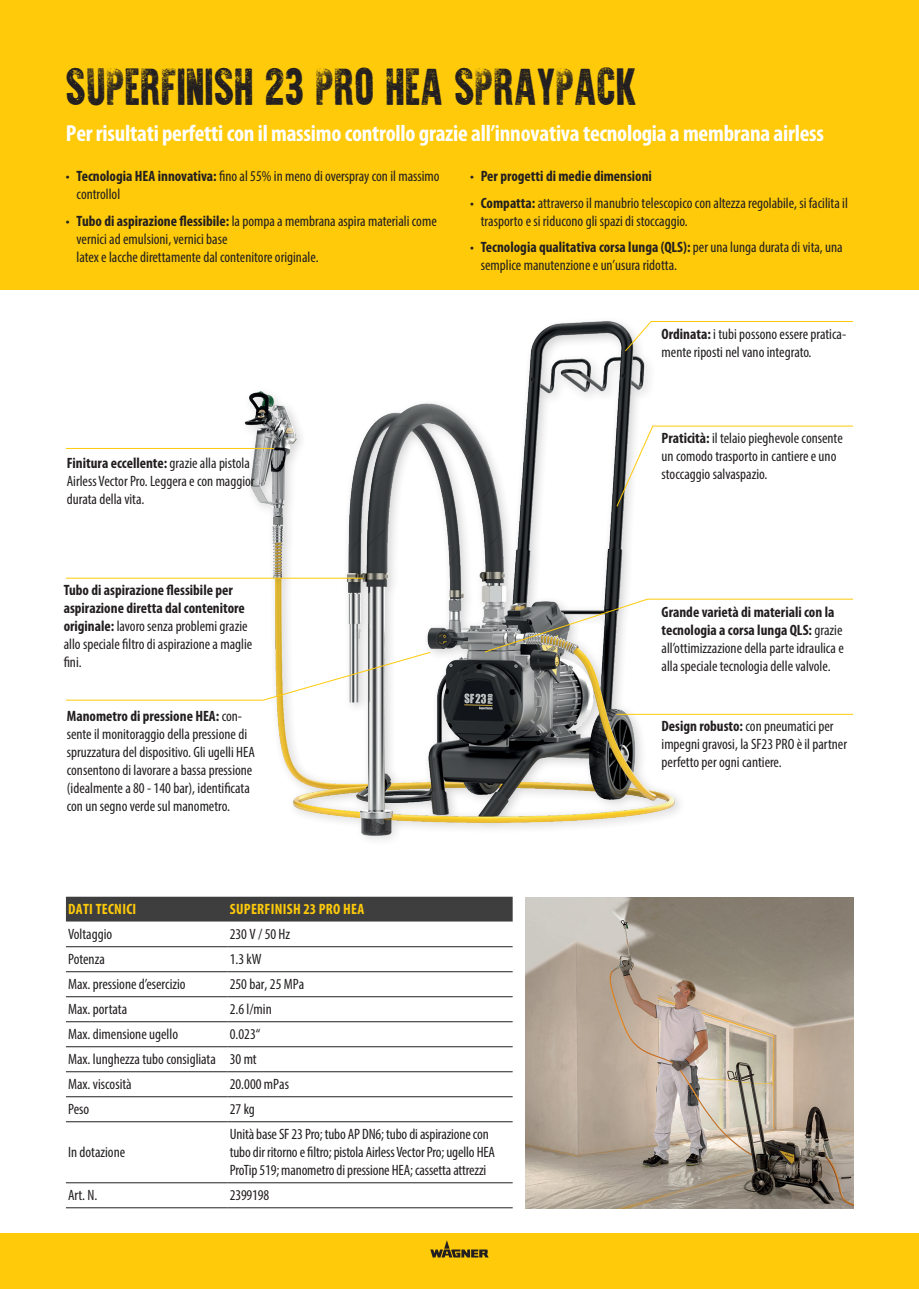
<style>
.page{position:relative;width:919px;height:1289px;background:#fff}
.page>*{position:absolute;margin:0;border:0;box-sizing:border-box;transform-origin:0 0}
.t1{font:45px "Waris Over";color:#231f20}
.t2{font:700 condensed 23.25px "Myriad Pro";letter-spacing:-.01em;color:#fff}
.t3{font:condensed 15px/18px "Myriad Pro";color:#231f20}
.t4{font:700 condensed 15px/18px "Myriad Pro";color:#231f20}
.t5{font:700 condensed 15px "Myriad Pro";letter-spacing:.02em;color:#feca0a}
.s1{font-weight:700}
.s2{font-weight:400}
</style>
<div class="page">
<div style="left:0;top:1233px;width:906px;height:55px;background:#feca0a"></div>
<svg style="left:430px;top:1240px;width:58px;height:17px"></svg>
<div style="left:906px;top:1233px;width:12px;height:55px;background:#feca0a"></div>
<div style="left:893px;top:0;width:25px;height:289px;background:#feca0a"></div>
<div style="left:0;top:0;width:906px;height:289px;background:#feca0a"></div>
<img style="left:103px;top:321px;width:751px;height:519px">
<svg style="left:624px;top:321px;width:229px;height:31px"></svg>
<svg style="left:616px;top:425px;width:237px;height:82px"></svg>
<svg style="left:484px;top:598px;width:369px;height:55px"></svg>
<hr style="left:616px;top:714px;width:237px;height:1px;background:#feca0a">
<hr style="left:66px;top:448px;width:208px;height:1px;background:#feca0a">
<hr style="left:66px;top:578px;width:297px;height:1px;background:#feca0a">
<svg style="left:66px;top:651px;width:365px;height:50px"></svg>
<div style="left:66px;top:896px;width:446px;height:25px;background:#3e3e3f"></div>
<svg style="left:66px;top:921px;width:446px;height:263px"></svg>
<hr style="left:66px;top:946px;width:161px;height:1px;background:#231f20">
<hr style="left:227px;top:946px;width:285px;height:1px;background:#231f20">
<hr style="left:66px;top:971px;width:161px;height:1px;background:#231f20">
<hr style="left:227px;top:971px;width:285px;height:1px;background:#231f20">
<hr style="left:66px;top:996px;width:161px;height:1px;background:#231f20">
<hr style="left:227px;top:996px;width:285px;height:1px;background:#231f20">
<hr style="left:66px;top:1021px;width:161px;height:1px;background:#231f20">
<hr style="left:227px;top:1021px;width:285px;height:1px;background:#231f20">
<hr style="left:66px;top:1046px;width:161px;height:1px;background:#231f20">
<hr style="left:227px;top:1046px;width:285px;height:1px;background:#231f20">
<hr style="left:66px;top:1071px;width:161px;height:1px;background:#231f20">
<hr style="left:227px;top:1071px;width:285px;height:1px;background:#231f20">
<hr style="left:66px;top:1096px;width:161px;height:1px;background:#231f20">
<hr style="left:227px;top:1096px;width:285px;height:1px;background:#231f20">
<hr style="left:66px;top:1121px;width:161px;height:1px;background:#231f20">
<hr style="left:227px;top:1121px;width:285px;height:1px;background:#231f20">
<hr style="left:66px;top:1182px;width:161px;height:1px;background:#231f20">
<hr style="left:227px;top:1182px;width:285px;height:1px;background:#231f20">
<hr style="left:66px;top:1207px;width:161px;height:1px;background:#231f20">
<hr style="left:227px;top:1207px;width:285px;height:1px;background:#231f20">
<img style="left:525px;top:897px;width:328px;height:311px">
<h1 class="t1" style="left:66px;top:67px;width:572px">SUPERFINISH 23 PRO HEA SPRAYPACK</h1>
<h2 class="t2" style="left:66px;top:118px;width:759px">Per risultati perfetti con il massimo controllo grazie all’innovativa tecnologia a membrana airless</h2>
<p class="t3" style="left:77px;top:167px;width:364px;text-indent:-11px">• <span class="s1">Tecnologia HEA innovativa:</span> fino al 55% in meno di overspray con il massimo controllol</p>
<p class="t3" style="left:77px;top:212px;width:361px;text-indent:-11px">• <span class="s1">Tubo di aspirazione flessibile:</span> la pompa a membrana aspira materiali come vernici ad emulsioni, vernici base<br>latex e lacche direttamente dal contenitore originale.</p>
<p class="t4" style="left:470px;top:167px;width:183px"><span class="s2">•</span> Per progetti di medie dimensioni</p>
<p class="t3" style="left:480px;top:194px;width:368px;text-indent:-11px">• <span class="s1">Compatta:</span> attraverso il manubrio telescopico con altezza regolabile, si facilita il trasporto e si riducono gli spazi di stoccaggio.</p>
<p class="t3" style="left:480px;top:238px;width:363px;text-indent:-11px">• <span class="s1">Tecnologia qualitativa corsa lunga (QLS):</span> per una lunga durata di vita, una semplice manutenzione e un’usura ridotta.</p>
<p class="t3" style="left:67px;top:453px;width:189px"><span class="s1">Finitura eccellente:</span> grazie alla pistola<br>Airless Vector Pro. Leggera e con maggior durata della vita.</p>
<p class="t4" style="left:64px;top:581px;width:190px">Tubo di aspirazione flessibile per aspirazione diretta dal contenitore originale: <span class="s2">lavoro senza problemi grazie allo speciale filtro di aspirazione a maglie fini.</span></p>
<p class="t3" style="left:67px;top:706px;width:190px"><span class="s1">Manometro di pressione HEA:</span> con&shy;sente il monitoraggio della pressione di spruzzatura del dispositivo. Gli ugelli HEA consentono di lavorare a bassa pressione (idealmente a 80 - 140 bar), identificata con un segno verde sul manometro.</p>
<p class="t5" style="left:68px;top:899px;width:70px">DATI TECNICI</p>
<p class="t5" style="left:230px;top:899px;width:136px">SUPERFINISH 23 PRO HEA</p>
<p class="t3" style="left:68px;top:925px;width:46px">Voltaggio</p>
<p class="t3" style="left:230px;top:925px;width:62px">230 V / 50 Hz</p>
<p class="t3" style="left:68px;top:950px;width:38px">Potenza</p>
<p class="t3" style="left:230px;top:950px;width:33px">1.3 kW</p>
<p class="t3" style="left:68px;top:975px;width:119px">Max. pressione d’esercizio</p>
<p class="t3" style="left:230px;top:975px;width:76px">250 bar, 25 MPa</p>
<p class="t3" style="left:68px;top:1000px;width:61px">Max. portata</p>
<p class="t3" style="left:230px;top:1000px;width:44px">2.6 l/min</p>
<p class="t3" style="left:68px;top:1025px;width:111px">Max. dimensione ugello</p>
<p class="t3" style="left:68px;top:1021px;width:194px;line-height:25px;text-indent:162px">0.023“<br>Max. lunghezza tubo consigliata 30 mt<br>Max. viscosità</p>
<p class="t3" style="left:230px;top:1075px;width:61px">20.000 mPas</p>
<p class="t3" style="left:68px;top:1100px;width:23px">Peso</p>
<p class="t3" style="left:230px;top:1100px;width:27px">27 kg</p>
<p class="t3" style="left:68px;top:1143px;width:59px">In dotazione</p>
<p class="t3" style="left:230px;top:1125px;width:267px">Unità base SF 23 Pro; tubo AP DN6; tubo di aspirazione con tubo dir ritorno e filtro; pistola Airless Vector Pro; ugello HEA<br>ProTip 519; manometro di pressione HEA; cassetta attrezzi</p>
<p class="t3" style="left:68px;top:1186px;width:31px">Art. N.</p>
<p class="t3" style="left:230px;top:1186px;width:41px">2399198</p>
<p class="t3" style="left:661px;top:325px;width:186px"><span class="s1">Ordinata:</span> i tubi possono essere pratica&shy;mente riposti nel vano integrato.</p>
<p class="t3" style="left:661px;top:429px;width:183px"><span class="s1">Praticità:</span> il telaio pieghevole consente un comodo trasporto in cantiere e uno stoccaggio salvaspazio.</p>
<p class="t3" style="left:661px;top:602px;width:184px"><span class="s1">Grande varietà di materiali con la tecnologia a corsa lunga QLS:</span> grazie all’ottimizzazione della parte idraulica e alla speciale tecnologia delle valvole.</p>
<p class="t3" style="left:661px;top:717px;width:187px"><span class="s1">Design robusto:</span> con pneumatici per impegni gravosi, la SF23 PRO è il partner perfetto per ogni cantiere.</p>
</div>
